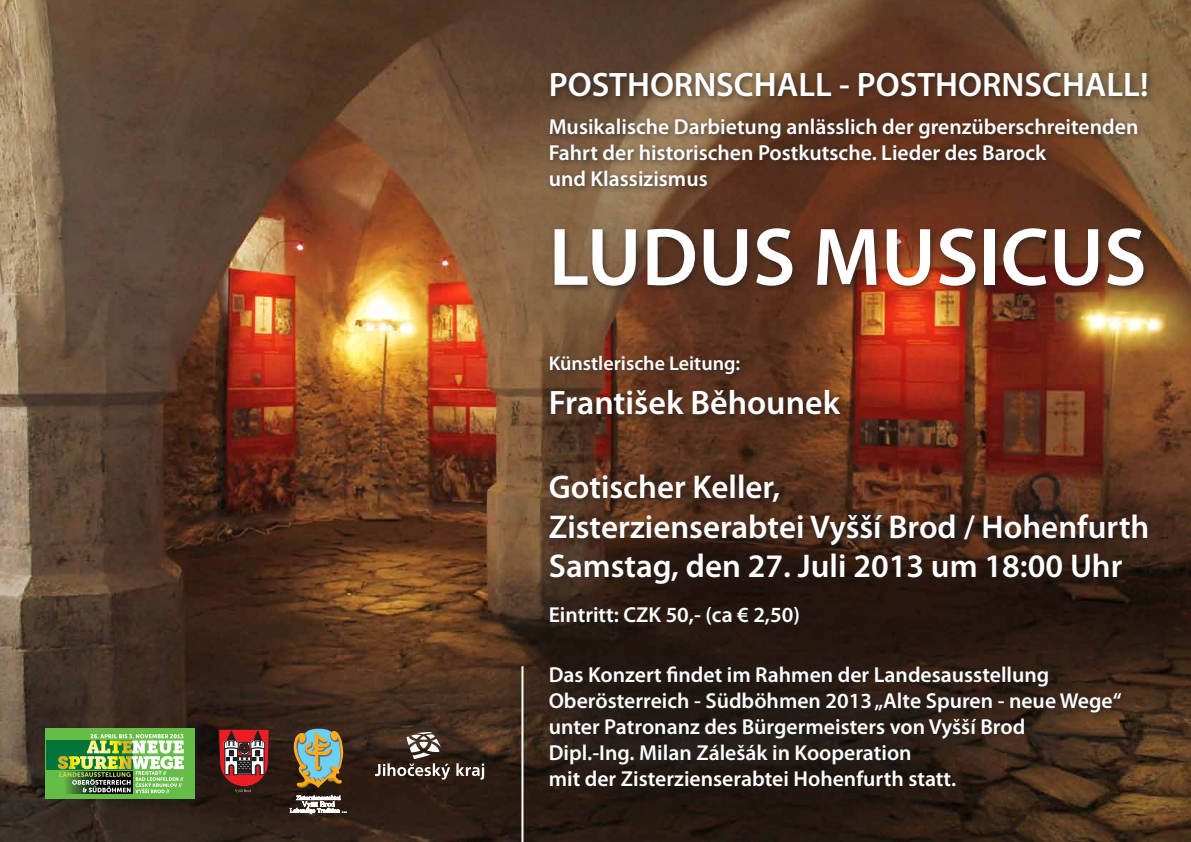
<style>
.page{position:relative;width:1191px;height:842px;background:#fff}
.page>*{position:absolute;margin:0;border:0;box-sizing:border-box;transform-origin:0 0}
.t1{font:600 82.5px "Myriad Pro";color:#fff}
.t2{font:600 34px "Myriad Pro";color:#fff}
.t3{font:600 33px/39.6px "Myriad Pro";color:#fff}
.t4{font:600 21.7px/26px "Myriad Pro";color:#fff}
.t5{font:600 20px "Myriad Pro";color:#fff}
</style>
<div class="page">
<img style="left:0;top:0;width:1191px;height:842px">
<div style="left:545px;top:69px;width:610px;height:725px;background:#231f20;opacity:.65"></div>
<svg style="left:218px;top:729px;width:52px;height:64px;background:#894141"></svg>
<hr style="left:521px;top:666px;width:2px;height:176px;background:#fff">
<svg style="left:293px;top:729px;width:51px;height:59px;background:#88906f"></svg>
<svg style="left:290px;top:795px;width:56px;height:18px"></svg>
<div style="left:43px;top:726px;width:159px;height:80px;background:#231f20;opacity:.4"></div>
<div style="left:46px;top:729px;width:149px;height:70px;background:#65bc46"></div>
<div style="left:46px;top:755px;width:86px;height:15px;background:#03753b"></div>
<div style="left:46px;top:740px;width:86px;height:14px;background:#03753b"></div>
<img style="left:58px;top:734px;width:126px;height:59px">
<svg style="left:456px;top:763px;width:28px;height:17px"></svg>
<svg style="left:375px;top:732px;width:75px;height:48px;background:#5d4e46"></svg>
<h2 class="t2" style="left:549px;top:63px;width:601px">POSTHORNSCHALL - POSTHORNSCHALL!</h2>
<p class="t4" style="left:549px;top:113px;width:591px">Musikalische Darbietung anlässlich der grenzüberschreitenden<br>Fahrt der historischen Postkutsche. Lieder des Barock<br>und Klassizismus</p>
<h1 class="t1" style="left:549px;top:205px;width:599px">LUDUS MUSICUS</h1>
<p class="t5" style="left:549px;top:351px;width:193px">Künstlerische Leitung:</p>
<h2 class="t2" style="left:549px;top:381px;width:293px">František Běhounek</h2>
<h3 class="t3" style="left:549px;top:466px;width:602px">Gotischer Keller,<br>Zisterzienserabtei Vyšší Brod / Hohenfurth<br>Samstag, den 27. Juli 2013 um 18:00 Uhr</h3>
<p class="t4" style="left:549px;top:601px;width:253px">Eintritt: CZK 50,- (ca € 2,50)</p>
<p class="t4" style="left:549px;top:661px;width:574px">Das Konzert findet im Rahmen der Landesausstellung Oberösterreich - Südböhmen 2013 „Alte Spuren - neue Wege“ unter Patronanz des Bürgermeisters von Vyšší Brod<br>Dipl.-Ing. Milan Zálešák in Kooperation<br>mit der Zisterzienserabtei Hohenfurth statt.</p>
</div>
